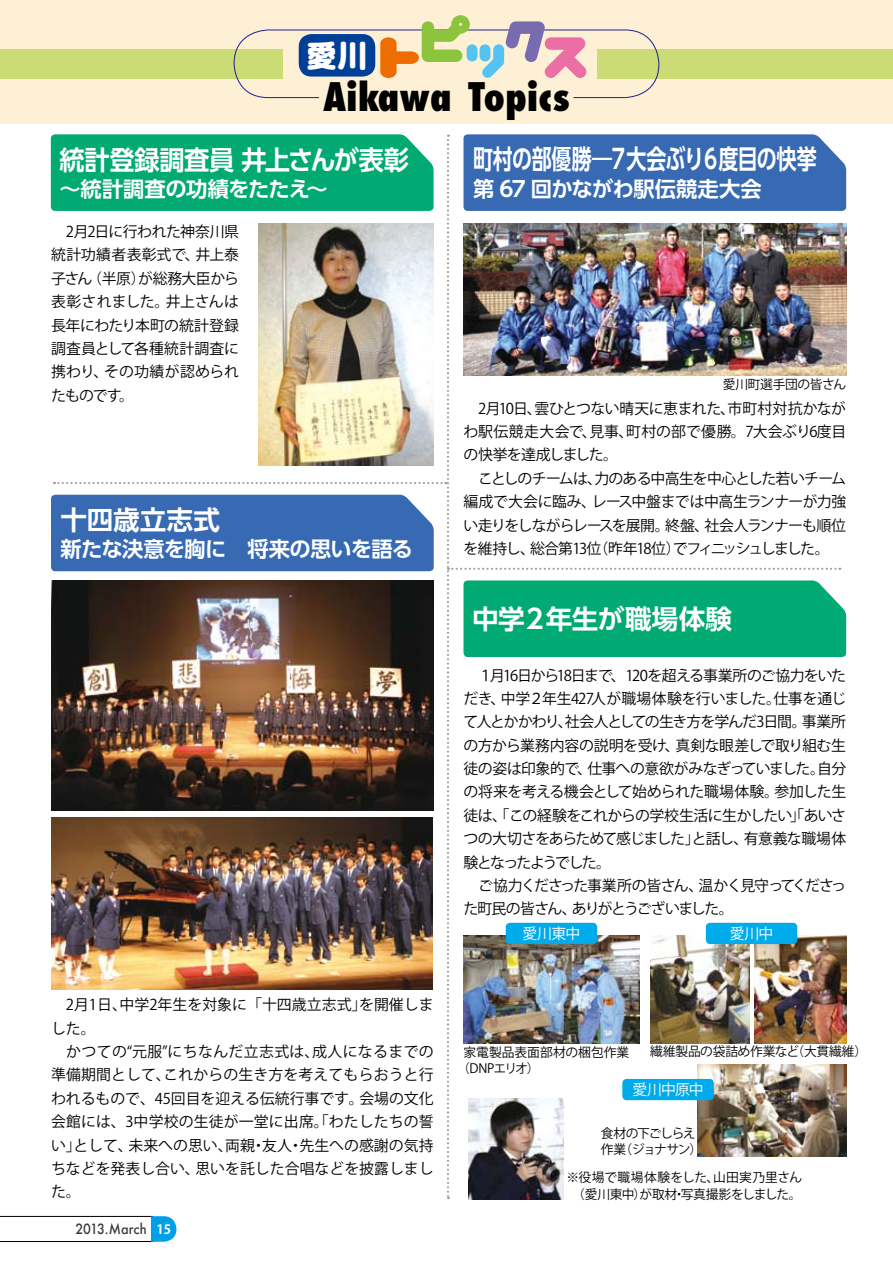
<style>
.page{position:relative;width:893px;height:1263px;background:#fff}
.page>*{position:absolute;margin:0;border:0;box-sizing:border-box;transform-origin:0 0}
.t1{font:800 condensed 38.25px "Futura";color:#000}
.t2{font:800 29.7px "Shin M Go Pro";color:#fff}
.t3{font:700 26.55px "UD Shin Go Pro De";letter-spacing:-.01em;color:#fff;scale:.75 1}
.t4{font:700 26.55px "UD Shin Go Pro De";letter-spacing:-.01em;color:#fff}
.t5{font:700 26.55px "UD Shin Go Pro De";letter-spacing:-.01em;color:#fff;scale:.95 1}
.t6{font:700 21.3px "UD Shin Go Pro De";letter-spacing:-.025em;color:#fff}
.t7{font:14.85px/23.4px "Koz Go Pro";letter-spacing:-.055em;color:#000}
.t8{font:14.85px/23.4px "Koz Go Pro";letter-spacing:.005em;color:#000}
.t9{font:14.85px/23.4px "Koz Go Pro";letter-spacing:-.045em;color:#000}
.t10{font:14.85px/23.4px "Koz Go Pro";letter-spacing:-.025em;color:#000;text-align:justify}
.t11{font:14.85px "Koz Go Pro";letter-spacing:-.05em;color:#fff}
.t12{font:500 13.8px "Futura";color:#3f3b3a;scale:.92 1}
.t13{font:12.75px/15.9px "Koz Go Pro";letter-spacing:-.02em;color:#000}
.t14{font:12.75px/15.9px "Koz Go Pro";letter-spacing:-.095em;color:#000}
.s1{font-family:"Koz Go Pro";font-weight:700;font-size:12.75px;color:#fff}
</style>
<div class="page">
<svg style="left:0;top:1216px;width:176px;height:26px"></svg>
<div style="left:0;top:0;width:893px;height:123px;background:#fef0d4"></div>
<div style="left:0;top:49px;width:283px;height:30px;background:#cbdb75"></div>
<div style="left:597px;top:49px;width:296px;height:30px;background:#cbdb75"></div>
<div style="left:234px;top:30px;width:425px;height:68px;border:1px solid #1d2088;border-radius:34px"></div>
<div style="left:299px;top:34px;width:76px;height:43px;background:#003f98;border-radius:13px"></div>
<svg style="left:380px;top:15px;width:206px;height:63px"></svg>
<img style="left:51px;top:134px;width:795px;height:1065px">
<h2 class="t2" style="left:307px;top:31px;width:62px">愛川</h2>
<h1 class="t1" style="left:323px;top:72px;width:248px">Aikawa Topics</h1>
<h3 class="t5" style="left:59px;top:138px;width:370px">統計登録調査員 井上さんが表彰</h3>
<h3 class="t6" style="left:59px;top:171px;width:270px">～統計調査の功績をたたえ～</h3>
<p class="t10" style="left:51px;top:220px;width:190px">　2月2日に行われた神奈川県統計功績者表彰式で、井上泰子さん（半原）が総務大臣から表彰されました。井上さんは長年にわたり本町の統計登録調査員として各種統計調査に携わり、その功績が認められたものです。</p>
<h3 class="t4" style="left:61px;top:498px;width:161px">十四歳立志式</h3>
<h3 class="t6" style="left:61px;top:532px;width:354px">新たな決意を胸に　将来の思いを語る</h3>
<p class="t8" style="left:51px;top:993px;width:384px">　2月1日、中学2年生を対象に「十四歳立志式」を開催しました。<br>　かつての“元服”にちなんだ立志式は、成人になるまでの準備期間として、これからの生き方を考えてもらおうと行われるもので、45回目を迎える伝統行事です。会場の文化会館には、3中学校の生徒が一堂に出席。「わたしたちの誓い」として、未来への思い、両親・友人・先生への感謝の気持ちなどを発表し合い、思いを託した合唱などを披露しました。</p>
<p class="t12" style="left:75px;top:1219px;width:96px">2013.March <span class="s1">15</span></p>
<h3 class="t3" style="left:473px;top:138px;width:460px">町村の部優勝―７大会ぶり６度目の快挙</h3>
<h3 class="t6" style="left:473px;top:171px;width:290px">第 67 回かながわ駅伝競走大会</h3>
<p class="t13" style="left:723px;top:376px;width:125px">愛川町選手団の皆さん</p>
<p class="t9" style="left:463px;top:397px;width:384px">　2月10日、雲ひとつない晴天に恵まれた、市町村対抗かながわ駅伝競走大会で、見事、町村の部で優勝。7大会ぶり6度目の快挙を達成しました。<br>　ことしのチームは、力のある中高生を中心とした若いチーム編成で大会に臨み、レース中盤までは中高生ランナーが力強い走りをしながらレースを展開。終盤、社会人ランナーも順位を維持し、総合第13位（昨年18位）でフィニッシュしました。</p>
<h3 class="t4" style="left:472px;top:597px;width:261px">中学２年生が職場体験</h3>
<p class="t7" style="left:463px;top:664px;width:384px">　１月16日から18日まで、120を超える事業所のご協力をいただき、中学２年生427人が職場体験を行いました。仕事を通じて人とかかわり、社会人としての生き方を学んだ3日間。事業所の方から業務内容の説明を受け、真剣な眼差しで取り組む生徒の姿は印象的で、仕事への意欲がみなぎっていました。自分の将来を考える機会として始められた職場体験。参加した生徒は、「この経験をこれからの学校生活に生かしたい」「あいさつの大切さをあらためて感じました」と話し、有意義な職場体験となったようでした。<br>　ご協力くださった事業所の皆さん、温かく見守ってくださった町民の皆さん、ありがとうございました。</p>
<p class="t11" style="left:522px;top:924px;width:60px">愛川東中</p>
<p class="t11" style="left:730px;top:924px;width:45px">愛川中</p>
<p class="t13" style="left:457px;top:1045px;width:174px;text-indent:6px">家電製品表面部材の梱包作業（DNPエリオ）</p>
<p class="t13" style="left:650px;top:1044px;width:218px">繊維製品の袋詰め作業など （大貫繊維）</p>
<p class="t11" style="left:632px;top:1080px;width:73px">愛川中原中</p>
<p class="t14" style="left:601px;top:1125px;width:103px">食材の下ごしらえ作業（ジョナサン）</p>
<p class="t13" style="left:567px;top:1169px;width:237px;line-height:17px;text-align:center">※役場で職場体験をした、山田実乃里さん（愛川東中）が取材・写真撮影をしました。</p>
</div>
